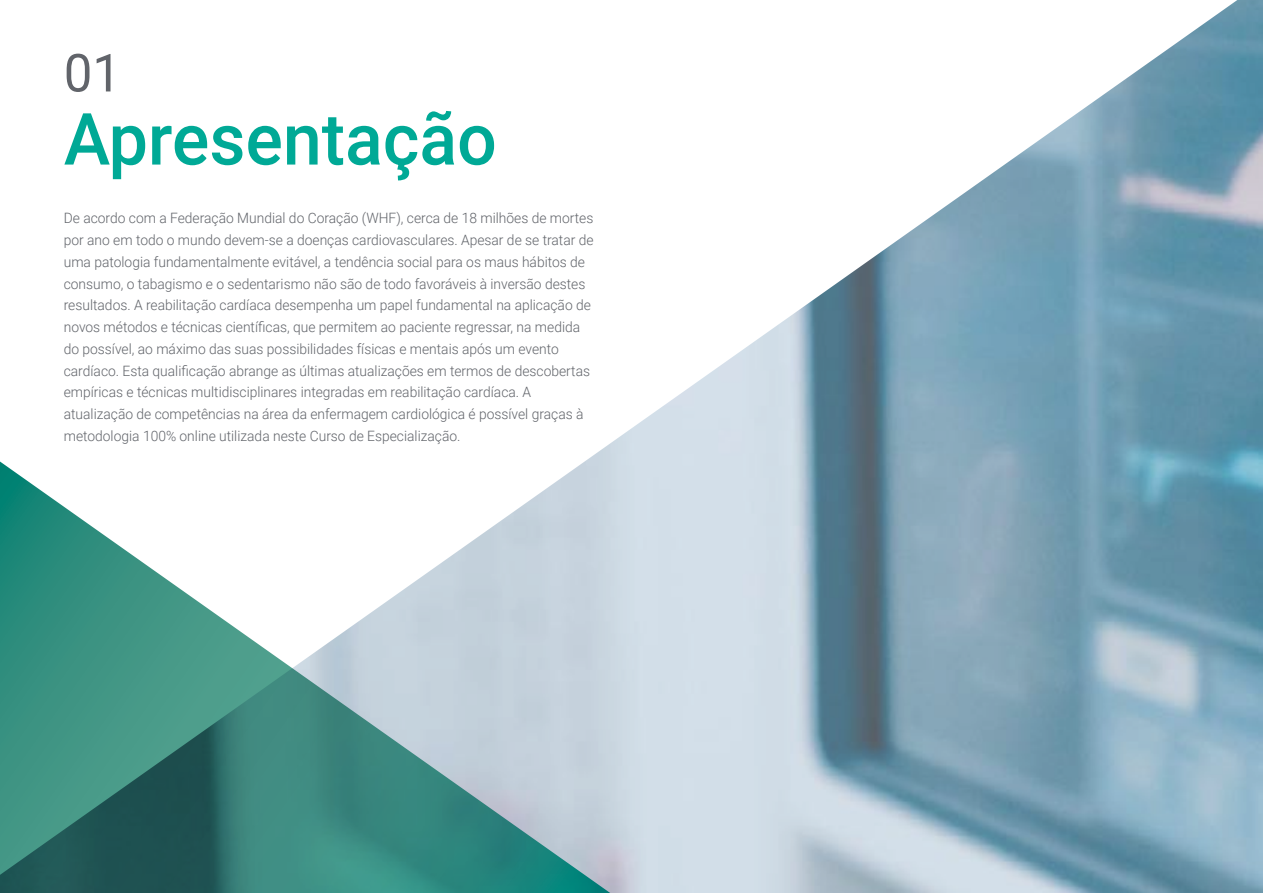
<style>
.page{position:relative;width:1263px;height:893px;background:#fff}
.page>*{position:absolute;margin:0;border:0;box-sizing:border-box;transform-origin:0 0}
.t1{font:500 72px "Roboto";color:#00a996}
.t2{font:52.5px "Roboto";color:#61646a}
.t3{font:300 14.25px/21.8px "Roboto";color:#61646a}
</style>
<div class="page">
<img style="left:607px;top:0;width:656px;height:893px">
<svg style="left:0;top:446px;width:640px;height:447px"></svg>
<h2 class="t2" style="left:64px;top:36px;width:59px">01</h2>
<h1 class="t1" style="left:64px;top:89px;width:435px">Apresentação</h1>
<p class="t3" style="left:64px;top:207px;width:531px">De acordo com a Federação Mundial do Coração (WHF), cerca de 18 milhões de mortes por ano em todo o mundo devem-se a doenças cardiovasculares. Apesar de se tratar de uma patologia fundamentalmente evitável, a tendência social para os maus hábitos de consumo, o tabagismo e o sedentarismo não são de todo favoráveis à inversão destes resultados. A reabilitação cardíaca desempenha um papel fundamental na aplicação de novos métodos e técnicas científicas, que permitem ao paciente regressar, na medida do possível, ao máximo das suas possibilidades físicas e mentais após um evento cardíaco. Esta qualificação abrange as últimas atualizações em termos de descobertas empíricas e técnicas multidisciplinares integradas em reabilitação cardíaca. A atualização de competências na área da enfermagem cardiológica é possível graças à metodologia 100% online utilizada neste Curso de Especialização.</p>
</div>
